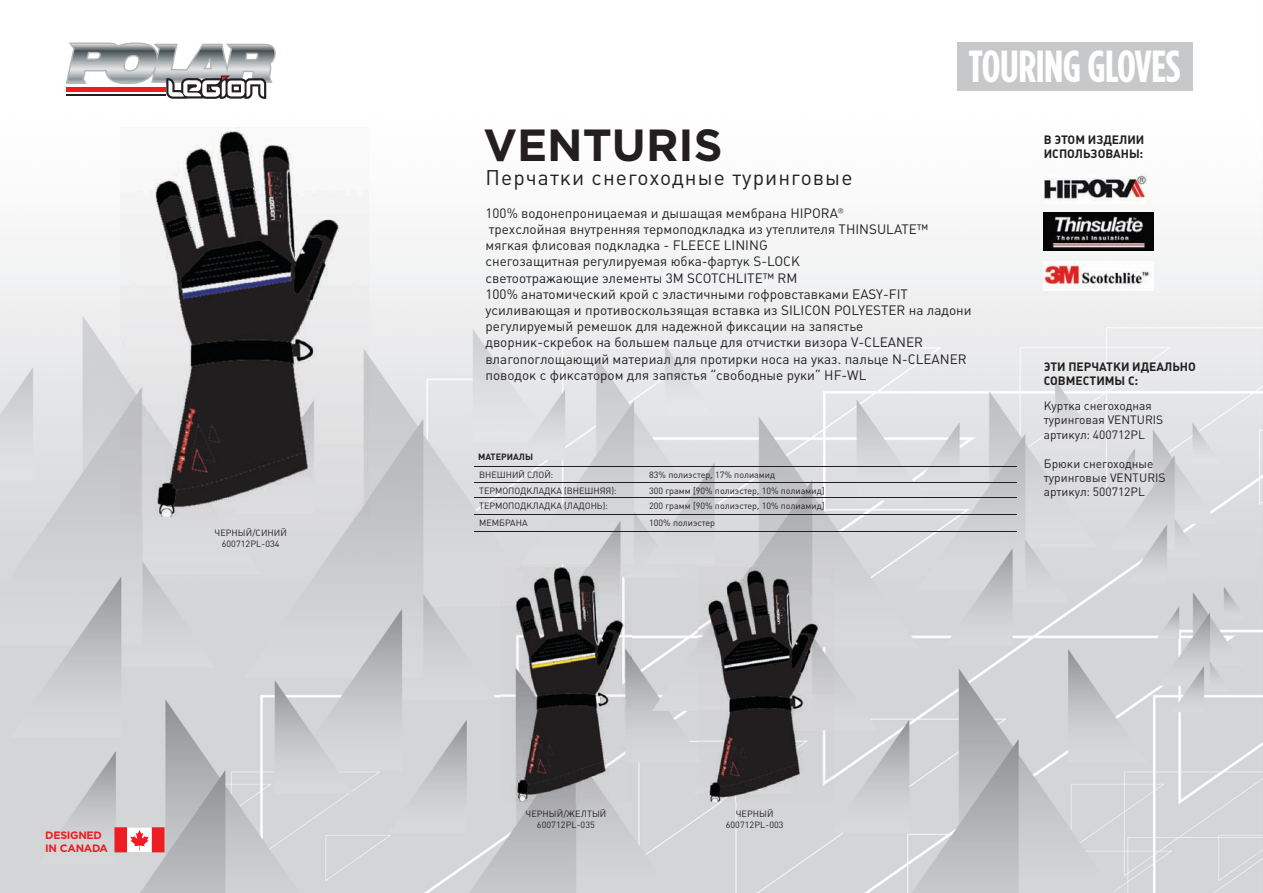
<style>
.page{position:relative;width:1263px;height:893px;background:#fff}
.page>*{position:absolute;margin:0;border:0;box-sizing:border-box;transform-origin:0 0}
.t1{font:700 45px "Gotham HTF";color:#231f20}
.t2{font:700 condensed 44.85px "Gotham HTF";letter-spacing:-.01em;color:#fff}
.t3{font:21px "Plumb C";letter-spacing:.05em;color:#231f20}
.t4{font:13.5px/16.2px "Plumb C";color:#231f20}
.t5{font:12px/14.4px "Plumb C";color:#231f20}
.t6{font:700 12px/14.4px "Plumb C";color:#231f20}
.t7{font:700 10.8px/12.9px "Gotham HTF";letter-spacing:-.025em;color:#ee1d23}
.t8{font:9px/10.8px "Plumb C";color:#231f20;text-align:center}
.t9{font:700 9px "Plumb C";color:#231f20}
</style>
<div class="page">
<img style="left:0;top:42px;width:1263px;height:851px">
<div style="left:957px;top:43px;width:236px;height:48px;background:#c7c8ca"></div>
<svg style="left:66px;top:42px;width:210px;height:57px"></svg>
<div style="left:66px;top:87px;width:99px;height:5px;background:#ee1d23"></div>
<hr style="left:66px;top:95px;width:99px;height:1px;background:#231f20">
<hr style="left:475px;top:467px;width:170px;height:1px;background:#231f20">
<hr style="left:475px;top:482px;width:170px;height:1px;background:#231f20">
<hr style="left:475px;top:498px;width:170px;height:1px;background:#231f20">
<hr style="left:475px;top:514px;width:170px;height:1px;background:#231f20">
<hr style="left:475px;top:531px;width:170px;height:1px;background:#231f20">
<hr style="left:645px;top:467px;width:372px;height:1px;background:#231f20">
<hr style="left:645px;top:482px;width:372px;height:1px;background:#231f20">
<hr style="left:645px;top:498px;width:372px;height:1px;background:#231f20">
<hr style="left:645px;top:514px;width:372px;height:1px;background:#231f20">
<hr style="left:645px;top:531px;width:372px;height:1px;background:#231f20">
<svg style="left:115px;top:827px;width:49px;height:25px"></svg>
<img style="left:121px;top:128px;width:248px;height:389px">
<img style="left:1044px;top:213px;width:109px;height:38px">
<img style="left:1044px;top:174px;width:103px;height:30px">
<img style="left:1044px;top:261px;width:109px;height:29px">
<img style="left:500px;top:568px;width:131px;height:233px">
<img style="left:699px;top:568px;width:134px;height:233px">
<p class="t8" style="left:214px;top:528px;width:74px">ЧЕРНЫЙ/СИНИЙ<br>600712PL-034</p>
<p class="t7" style="left:45px;top:828px;width:64px">DESIGNED<br>IN CANADA</p>
<h2 class="t2" style="left:968px;top:41px;width:213px">TOURING GLOVES</h2>
<h1 class="t1" style="left:483px;top:119px;width:241px">VENTURIS</h1>
<h3 class="t3" style="left:485px;top:165px;width:368px">Перчатки снегоходные туринговые</h3>
<p class="t4" style="left:485px;top:205px;width:487px">100% водонепроницаемая и дышащая мембрана HIPORA®<br>трехслойная внутренняя термоподкладка из утеплителя THINSULATE™<br>мягкая флисовая подкладка - FLEECE LINING<br>снегозащитная регулируемая юбка-фартук S-LOCK<br>светоотражающие элементы 3M SCOTCHLITE™ RM<br>100% анатомический крой с эластичными гофровставками EASY-FIT усиливающая и противоскользящая вставка из SILICON POLYESTER на ладони регулируемый ремешок для надежной фиксации на запястье дворник-скребок на большем пальце для отчистки визора V-CLEANER влагопоглощающий материал для протирки носа на указ. пальце N-CLEANER поводок с фиксатором для запястья “свободные руки” HF-WL</p>
<p class="t9" style="left:478px;top:452px;width:57px">МАТЕРИАЛЫ</p>
<p class="t8" style="left:479px;top:470px;width:76px">ВНЕШНИЙ СЛОЙ:</p>
<p class="t8" style="left:649px;top:470px;width:127px">83% полиэстер, 17% полиамид</p>
<p class="t8" style="left:479px;top:485px;width:139px">ТЕРМОПОДКЛАДКА (ВНЕШНЯЯ):</p>
<p class="t8" style="left:649px;top:485px;width:177px">300 грамм [90% полиэстер, 10% полиамид]</p>
<p class="t8" style="left:479px;top:500px;width:130px">ТЕРМОПОДКЛАДКА (ЛАДОНЬ):</p>
<p class="t8" style="left:649px;top:500px;width:177px">200 грамм [90% полиэстер, 10% полиамид]</p>
<p class="t8" style="left:479px;top:517px;width:50px">МЕМБРАНА</p>
<p class="t8" style="left:649px;top:517px;width:67px">100% полиэстер</p>
<p class="t6" style="left:1044px;top:132px;width:102px">В ЭТОМ ИЗДЕЛИИ<br>ИСПОЛЬЗОВАНЫ:</p>
<p class="t6" style="left:1044px;top:359px;width:154px">ЭТИ ПЕРЧАТКИ ИДЕАЛЬНО<br>СОВМЕСТИМЫ С:</p>
<p class="t5" style="left:1044px;top:399px;width:121px">Куртка снегоходная туринговая VENTURIS артикул: 400712PL</p>
<p class="t5" style="left:1044px;top:456px;width:123px">Брюки снегоходные туринговые VENTURIS артикул: 500712PL</p>
<p class="t8" style="left:525px;top:808px;width:82px">ЧЕРНЫЙ/ЖЕЛТЫЙ<br>600712PL-035</p>
<p class="t8" style="left:726px;top:808px;width:59px">ЧЕРНЫЙ<br>600712PL-003</p>
</div>
